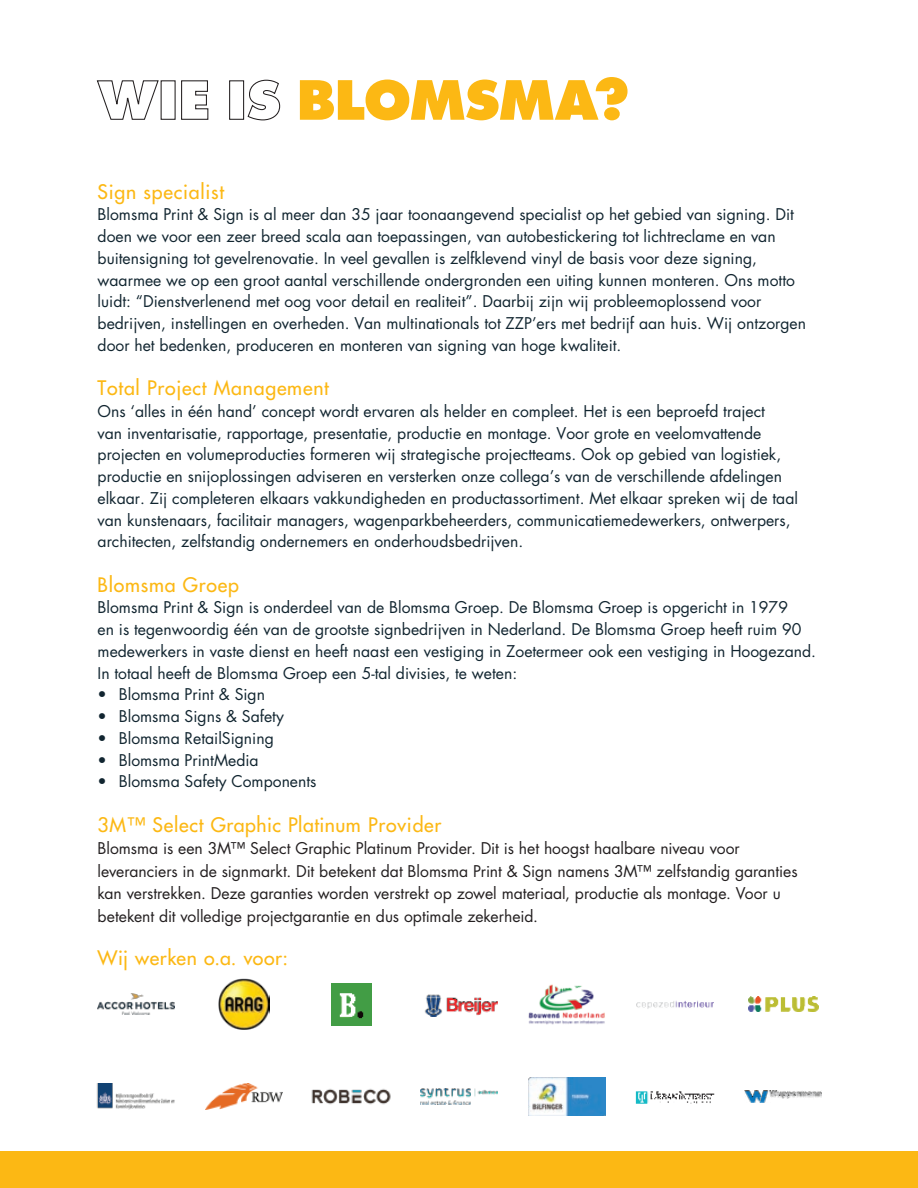
<style>
.page{position:relative;width:918px;height:1188px;background:#fff}
.page>*{position:absolute;margin:0;border:0;box-sizing:border-box;transform-origin:0 0}
.t1{font:800 52.5px "Futura Std";letter-spacing:-.025em;color:#fcb814}
.t2{font:500 19.5px "Futura Std";letter-spacing:.04em;color:#fcb814}
.t3{font:15.75px/21.8px "Futura Std";color:#112530}
.t4{font:15.75px/22.5px "Futura Std";letter-spacing:-.005em;color:#231f20}
.s1{font-size:51px;color:#fff}
</style>
<div class="page">
<div style="left:0;top:1151px;width:918px;height:37px;background:#fcb814"></div>
<svg style="left:96px;top:80px;width:63px;height:40px"></svg>
<svg style="left:181px;top:80px;width:28px;height:40px"></svg>
<div style="left:229px;top:80px;width:15px;height:40px;border:1px solid #231f20"></div>
<svg style="left:247px;top:79px;width:34px;height:42px"></svg>
<img style="left:635px;top:1091px;width:80px;height:13px">
<img style="left:744px;top:1091px;width:77px;height:12px">
<img style="left:98px;top:994px;width:77px;height:21px">
<img style="left:218px;top:979px;width:51px;height:51px">
<img style="left:331px;top:983px;width:41px;height:42px">
<img style="left:529px;top:1077px;width:77px;height:39px">
<img style="left:636px;top:1000px;width:77px;height:9px">
<img style="left:528px;top:984px;width:77px;height:41px">
<img style="left:421px;top:1089px;width:77px;height:16px">
<img style="left:96px;top:1084px;width:79px;height:25px">
<img style="left:424px;top:994px;width:74px;height:23px">
<img style="left:748px;top:997px;width:70px;height:15px">
<img style="left:205px;top:1083px;width:77px;height:27px">
<img style="left:311px;top:1088px;width:80px;height:17px">
<h1 class="t1" style="left:98px;top:67px;width:534px"><span class="s1">WIE IS</span> BLOMSMA?</h1>
<p class="t2" style="left:98px;top:179px;width:128px">Sign specialist</p>
<p class="t3" style="left:98px;top:204px;width:710px">Blomsma Print &amp; Sign is al meer dan 35 jaar toonaangevend specialist op het gebied van signing. Dit doen we voor een zeer breed scala aan toepassingen, van autobestickering tot lichtreclame en van buitensigning tot gevelrenovatie. In veel gevallen is zelfklevend vinyl de basis voor deze signing, waarmee we op een groot aantal verschillende ondergronden een uiting kunnen monteren. Ons motto luidt: “Dienstverlenend met oog voor detail en realiteit”. Daarbij zijn wij probleemoplossend voor bedrijven, instellingen en overheden. Van multinationals tot ZZP’ers met bedrijf aan huis. Wij ontzorgen door het bedenken, produceren en monteren van signing van hoge kwaliteit.</p>
<p class="t2" style="left:98px;top:376px;width:233px">Total Project Management</p>
<p class="t3" style="left:98px;top:400px;width:702px">Ons ‘alles in één hand’ concept wordt ervaren als helder en compleet. Het is een beproefd traject<br>van inventarisatie, rapportage, presentatie, productie en montage. Voor grote en veelomvattende projecten en volumeproducties formeren wij strategische projectteams. Ook op gebied van logistiek, productie en snijoplossingen adviseren en versterken onze collega’s van de verschillende afdelingen elkaar. Zij completeren elkaars vakkundigheden en productassortiment. Met elkaar spreken wij de taal van kunstenaars, facilitair managers, wagenparkbeheerders, communicatiemedewerkers, ontwerpers, architecten, zelfstandig ondernemers en onderhoudsbedrijven.</p>
<p class="t2" style="left:98px;top:572px;width:143px">Blomsma Groep</p>
<p class="t3" style="left:98px;top:597px;width:720px">Blomsma Print &amp; Sign is onderdeel van de Blomsma Groep. De Blomsma Groep is opgericht in 1979<br>en is tegenwoordig één van de grootste signbedrijven in Nederland. De Blomsma Groep heeft ruim 90 medewerkers in vaste dienst en heeft naast een vestiging in Zoetermeer ook een vestiging in Hoogezand.<br>In totaal heeft de Blomsma Groep een 5-tal divisies, te weten:</p>
<p class="t3" style="left:98px;top:684px;width:169px">• Blomsma Print &amp; Sign</p>
<p class="t3" style="left:98px;top:706px;width:188px">• Blomsma Signs &amp; Safety</p>
<p class="t3" style="left:98px;top:727px;width:178px">• Blomsma RetailSigning</p>
<p class="t3" style="left:98px;top:749px;width:163px">• Blomsma PrintMedia</p>
<p class="t3" style="left:98px;top:771px;width:220px">• Blomsma Safety Components</p>
<p class="t2" style="left:98px;top:812px;width:345px">3M™ Select Graphic Platinum Provider</p>
<p class="t4" style="left:98px;top:837px;width:702px">Blomsma is een 3M™ Select Graphic Platinum Provider. Dit is het hoogst haalbare niveau voor leveranciers in de signmarkt. Dit betekent dat Blomsma Print &amp; Sign namens 3M™ zelfstandig garanties kan verstrekken. Deze garanties worden verstrekt op zowel materiaal, productie als montage. Voor u betekent dit volledige projectgarantie en dus optimale zekerheid.</p>
<p class="t2" style="left:98px;top:946px;width:192px">Wij werken o.a. voor:</p>
</div>
